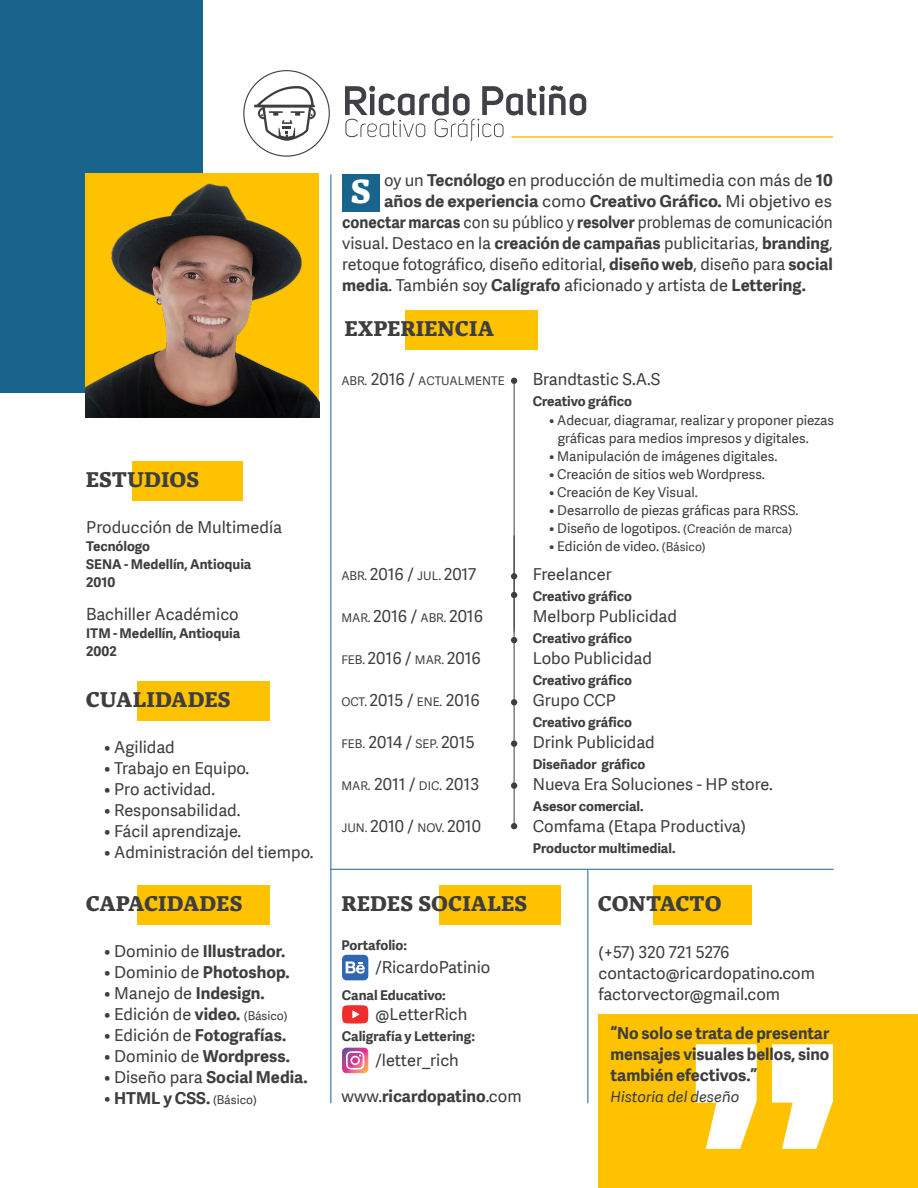
<style>
.page{position:relative;width:918px;height:1188px;background:#fff}
.page>*{position:absolute;margin:0;border:0;box-sizing:border-box;transform-origin:0 0}
.t1{font:700 35.25px "Alda OT";color:#fff}
.t2{font:700 22.5px "Alda OT";color:#3e3e3f}
.t3{font:16.5px/21px "Adelle Sans";color:#3e3e3f}
.t4{font:700 16.5px/21px "Adelle Sans";color:#3e3e3f;text-align:justify}
.t5{font:16.5px "Adelle Sans";color:#3e3e3f;scale:.93 1}
.t6{font:italic 15px "Adelle Sans";color:#3e3e3f}
.t7{font:13.5px/18px "Adelle Sans";color:#3e3e3f}
.t8{font:700 13.5px/18px "Adelle Sans";color:#3e3e3f}
.t9{font:12px "Adelle Sans";color:#3e3e3f}
.s1{font-weight:400}
.s2{font-weight:700}
.s3{font-size:12px}
.s4{font-weight:400;font-size:12px}
.s5{font-size:16.5px}
</style>
<div class="page">
<hr style="left:514px;top:381px;width:1px;height:251px;background:#3e3e3f">
<svg style="left:511px;top:378px;width:6px;height:6px"></svg>
<div style="left:342px;top:174px;width:38px;height:38px;background:#19648d"></div>
<hr style="left:514px;top:535px;width:1px;height:292px;background:#3e3e3f">
<svg style="left:511px;top:592px;width:6px;height:6px"></svg>
<svg style="left:511px;top:573px;width:6px;height:6px"></svg>
<svg style="left:511px;top:637px;width:6px;height:6px"></svg>
<svg style="left:511px;top:699px;width:6px;height:6px"></svg>
<div style="left:511px;top:740px;width:6px;height:7px;background:#3e3e3f;border-radius:50%"></div>
<div style="left:511px;top:782px;width:6px;height:7px;background:#3e3e3f;border-radius:50%"></div>
<svg style="left:511px;top:823px;width:6px;height:6px"></svg>
<hr style="left:511px;top:136px;width:322px;height:2px;background:#fec200">
<div style="left:405px;top:310px;width:132px;height:40px;background:#fec200"></div>
<div style="left:137px;top:681px;width:133px;height:39px;background:#fec200"></div>
<div style="left:137px;top:885px;width:133px;height:39px;background:#fec200"></div>
<div style="left:0;top:0;width:202px;height:393px;background:#19648d"></div>
<svg style="left:243px;top:70px;width:87px;height:87px"></svg>
<svg style="left:345px;top:85px;width:241px;height:56px"></svg>
<div style="left:653px;top:885px;width:98px;height:39px;background:#fec200"></div>
<div style="left:599px;top:1014px;width:319px;height:174px;background:#fec200"></div>
<svg style="left:696px;top:1044px;width:137px;height:105px"></svg>
<div style="left:439px;top:885px;width:121px;height:39px;background:#fec200"></div>
<div style="left:342px;top:955px;width:26px;height:25px;background:#3065b1;border-radius:5px"></div>
<svg style="left:346px;top:962px;width:19px;height:12px"></svg>
<svg style="left:342px;top:1048px;width:26px;height:25px"></svg>
<svg style="left:342px;top:1005px;width:26px;height:19px"></svg>
<hr style="left:331px;top:175px;width:1px;height:928px;background:#19648d">
<hr style="left:587px;top:870px;width:1px;height:233px;background:#19648d">
<hr style="left:331px;top:869px;width:502px;height:1px;background:#19648d">
<img style="left:85px;top:174px;width:234px;height:243px">
<div style="left:132px;top:461px;width:110px;height:40px;background:#fec200"></div>
<h2 class="t2" style="left:86px;top:470px;width:115px">ESTUDIOS</h2>
<p class="t3" style="left:86px;top:517px;width:197px">Producción de Multimedía</p>
<p class="t8" style="left:86px;top:537px;width:167px">Tecnólogo<br>SENA - Medellín, Antioquia<br>2010</p>
<p class="t3" style="left:86px;top:604px;width:154px">Bachiller Académico</p>
<p class="t8" style="left:86px;top:624px;width:156px">ITM - Medellín, Antioquia<br>2002</p>
<h2 class="t2" style="left:86px;top:690px;width:146px">CUALIDADES</h2>
<p class="t3" style="left:104px;top:736px;width:72px">• Agilidad</p>
<p class="t3" style="left:104px;top:757px;width:147px">• Trabajo en Equipo.</p>
<p class="t3" style="left:104px;top:778px;width:113px">• Pro actividad.</p>
<p class="t3" style="left:104px;top:799px;width:138px">• Responsabilidad.</p>
<p class="t3" style="left:104px;top:820px;width:139px">• Fácil aprendizaje.</p>
<p class="t3" style="left:104px;top:841px;width:211px">• Administración del tiempo.</p>
<h2 class="t2" style="left:86px;top:894px;width:158px">CAPACIDADES</h2>
<p class="t4" style="left:104px;top:940px;width:183px"><span class="s1">• Dominio de</span> Illustrador.</p>
<p class="t3" style="left:104px;top:961px;width:187px">• Dominio de <span class="s2">Photoshop.</span></p>
<p class="t3" style="left:104px;top:982px;width:162px">• Manejo de <span class="s2">Indesign.</span></p>
<p class="t3" style="left:104px;top:1003px;width:185px">• Edición de <span class="s2">video.</span> <span class="s3">(Básico)</span></p>
<p class="t4" style="left:104px;top:1024px;width:184px"><span class="s1">• Edición de</span> Fotografías.</p>
<p class="t3" style="left:104px;top:1045px;width:187px">• Dominio de <span class="s2">Wordpress.</span></p>
<p class="t4" style="left:104px;top:1066px;width:205px"><span class="s1">• Diseño para</span> Social Media.</p>
<p class="t4" style="left:104px;top:1087px;width:154px"><span class="s1">•</span> HTML y CSS. <span class="s4">(Básico)</span></p>
<p class="t3" style="left:384px;top:170px;width:450px">oy un <span class="s2">Tecnólogo</span> en producción de multimedia con más de <span class="s2">10</span></p>
<p class="t4" style="left:384px;top:190px;width:449px">años de experiencia <span class="s1">como</span> Creativo Gráfico. <span class="s1">Mi objetivo es</span></p>
<p class="t5" style="left:342px;top:213px;width:529px"><span class="s2">conectar marcas</span> con su público y <span class="s2">resolver</span> problemas de comunicación</p>
<p class="t3" style="left:342px;top:233px;width:492px">visual. Destaco en la <span class="s2">creación de campañas</span> publicitarias, <span class="s2">branding</span>,</p>
<p class="t3" style="left:342px;top:254px;width:492px">retoque fotográfico, diseño editorial, <span class="s2">diseño web</span>, diseño para <span class="s2">social</span></p>
<p class="t3" style="left:342px;top:275px;width:465px"><span class="s2">media</span>. También soy <span class="s2">Calígrafo</span> aficionado y artista de <span class="s2">Lettering.</span></p>
<h1 class="t1" style="left:351px;top:177px;width:22px">S</h1>
<h2 class="t2" style="left:345px;top:319px;width:151px">EXPERIENCIA</h2>
<p class="t9" style="left:341px;top:374px;width:165px">ABR. <span class="s5">2016 /</span> ACTUALMENTE</p>
<p class="t3" style="left:533px;top:369px;width:129px">Brandtastic S.A.S</p>
<p class="t8" style="left:533px;top:392px;width:101px">Creativo gráfico</p>
<p class="t3" style="left:341px;top:564px;width:136px"><span class="s3">ABR.</span> 2016 / <span class="s3">JUL.</span> 2017</p>
<p class="t3" style="left:341px;top:606px;width:143px"><span class="s3">MAR.</span> 2016 / <span class="s3">ABR.</span> 2016</p>
<p class="t3" style="left:341px;top:648px;width:141px"><span class="s3">FEB.</span> 2016 / <span class="s3">MAR.</span> 2016</p>
<p class="t3" style="left:341px;top:690px;width:140px"><span class="s3">OCT.</span> 2015 / <span class="s3">ENE.</span> 2016</p>
<p class="t3" style="left:341px;top:732px;width:135px"><span class="s3">FEB.</span> 2014 / <span class="s3">SEP.</span> 2015</p>
<p class="t3" style="left:341px;top:774px;width:139px"><span class="s3">MAR.</span> 2011 / <span class="s3">DIC.</span> 2013</p>
<p class="t3" style="left:341px;top:816px;width:141px"><span class="s3">JUN.</span> 2010 / <span class="s3">NOV.</span> 2010</p>
<p class="t7" style="left:558px;top:411px;width:278px;text-indent:-9px">• Adecuar, diagramar, realizar y proponer piezas gráficas para medios impresos y digitales.</p>
<p class="t7" style="left:549px;top:447px;width:230px">• Manipulación de imágenes digitales.</p>
<p class="t7" style="left:549px;top:465px;width:217px">• Creación de sitios web Wordpress.</p>
<p class="t7" style="left:549px;top:483px;width:150px">• Creación de Key Visual.</p>
<p class="t7" style="left:549px;top:501px;width:251px">• Desarrollo de piezas gráficas para RRSS.</p>
<p class="t7" style="left:549px;top:519px;width:245px">• Diseño de logotipos. <span class="s3">(Creación de marca)</span></p>
<p class="t7" style="left:549px;top:537px;width:158px">• Edición de video. <span class="s3">(Básico)</span></p>
<p class="t3" style="left:533px;top:564px;width:81px">Freelancer</p>
<p class="t8" style="left:533px;top:587px;width:101px">Creativo gráfico</p>
<p class="t3" style="left:533px;top:606px;width:146px">Melborp Publicidad</p>
<p class="t8" style="left:533px;top:629px;width:101px">Creativo gráfico</p>
<p class="t3" style="left:533px;top:648px;width:121px">Lobo Publicidad</p>
<p class="t8" style="left:533px;top:671px;width:101px">Creativo gráfico</p>
<p class="t3" style="left:533px;top:690px;width:85px">Grupo CCP</p>
<p class="t8" style="left:533px;top:713px;width:101px">Creativo gráfico</p>
<p class="t3" style="left:533px;top:732px;width:124px">Drink Publicidad</p>
<p class="t8" style="left:533px;top:755px;width:114px">Diseñador gráfico</p>
<p class="t3" style="left:533px;top:774px;width:242px">Nueva Era Soluciones - HP store.</p>
<p class="t8" style="left:533px;top:797px;width:112px">Asesor comercial.</p>
<p class="t3" style="left:533px;top:816px;width:215px">Comfama (Etapa Productiva)</p>
<p class="t8" style="left:533px;top:839px;width:144px">Productor multimedial.</p>
<h2 class="t2" style="left:342px;top:894px;width:187px">REDES SOCIALES</h2>
<p class="t8" style="left:342px;top:937px;width:67px">Portafolio:</p>
<p class="t8" style="left:342px;top:986px;width:106px">Canal Educativo:</p>
<p class="t3" style="left:376px;top:957px;width:116px">/RicardoPatinio</p>
<p class="t3" style="left:376px;top:1003px;width:93px">@LetterRich</p>
<p class="t8" style="left:342px;top:1027px;width:135px">Caligrafía y Lettering:</p>
<p class="t3" style="left:342px;top:1042px;width:182px;line-height:36.3px;text-indent:34px">/letter_rich www.<span class="s2">ricardopatino</span>.com</p>
<h2 class="t2" style="left:598px;top:894px;width:125px">CONTACTO</h2>
<p class="t3" style="left:599px;top:941px;width:218px">(+57) 320 721 5276 contacto@ricardopatino.com factorvector@gmail.com</p>
<p class="t4" style="left:610px;top:1022px;width:220px">“No solo se trata de presentar mensajes visuales bellos, sino también efectivos.”</p>
<p class="t6" style="left:610px;top:1088px;width:130px">Historia del deseño</p>
</div>
